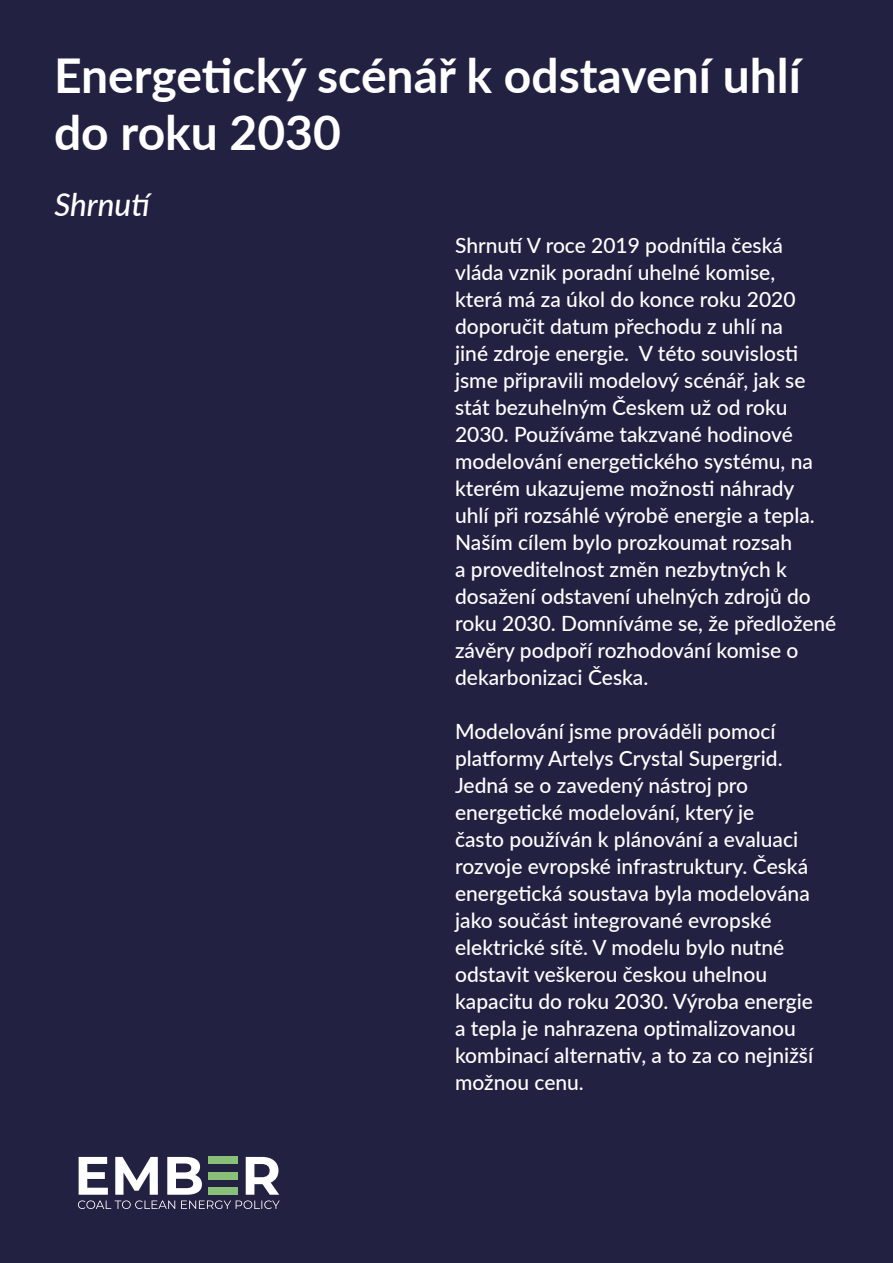
<style>
.page{position:relative;width:893px;height:1263px;background:#222142}
.page>*{position:absolute;margin:0;border:0;box-sizing:border-box;transform-origin:0 0}
.t1{font:700 48px/57.6px "Lato";color:#fff}
.t2{font:italic 500 31.5px "Lato";color:#fff}
.t3{font:500 21px/27px "Lato";color:#fff}
</style>
<div class="page">
<svg style="left:78px;top:1157px;width:202px;height:52px"></svg>
<div style="left:209px;top:1157px;width:29px;height:7px;background:#89bf77"></div>
<div style="left:209px;top:1172px;width:29px;height:7px;background:#89bf77"></div>
<div style="left:209px;top:1188px;width:29px;height:7px;background:#89bf77"></div>
<h1 class="t1" style="left:54px;top:44px;width:748px">Energetický scénář k odstavení uhlí do roku 2030</h1>
<h2 class="t2" style="left:54px;top:182px;width:99px">Shrnutí</h2>
<p class="t3" style="left:455px;top:231px;width:383px">Shrnutí V roce 2019 podnítila česká vláda vznik poradní uhelné komise,<br>která má za úkol do konce roku 2020 doporučit datum přechodu z uhlí na<br>jiné zdroje energie. V této souvislosti jsme připravili modelový scénář, jak se stát bezuhelným Českem už od roku 2030. Používáme takzvané hodinové modelování energetického systému, na kterém ukazujeme možnosti náhrady<br>uhlí při rozsáhlé výrobě energie a tepla.<br>Naším cílem bylo prozkoumat rozsah<br>a proveditelnost změn nezbytných k dosažení odstavení uhelných zdrojů do roku 2030. Domníváme se, že předložené závěry podpoří rozhodování komise o dekarbonizaci Česka.</p>
<p class="t3" style="left:455px;top:717px;width:360px">Modelování jsme prováděli pomocí platformy Artelys Crystal Supergrid.<br>Jedná se o zavedený nástroj pro energetické modelování, který je<br>často používán k plánování a evaluaci rozvoje evropské infrastruktury. Česká energetická soustava byla modelována jako součást integrované evropské elektrické sítě. V modelu bylo nutné odstavit veškerou českou uhelnou kapacitu do roku 2030. Výroba energie a tepla je nahrazena optimalizovanou kombinací alternativ, a to za co nejnižší možnou cenu.</p>
</div>
